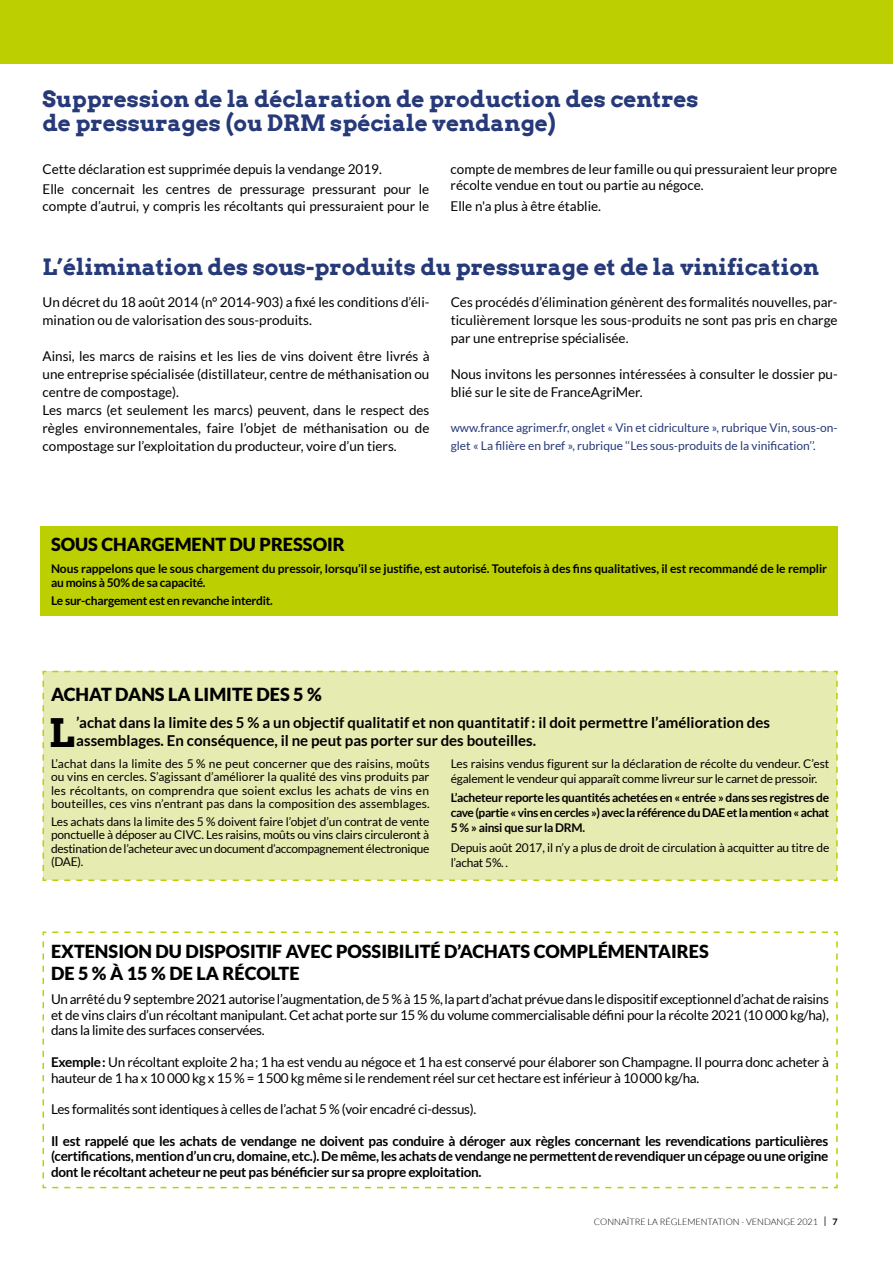
<style>
.page{position:relative;width:893px;height:1263px;background:#fff}
.page>*{position:absolute;margin:0;border:0;box-sizing:border-box;transform-origin:0 0}
.t1{font:700 39.3px "Arvo";color:#000}
.t2{font:700 22.5px/24px "Arvo";color:#263979}
.t3{font:900 18px/21.6px "Lato";color:#000}
.t4{font:700 15px/18px "Lato";color:#000}
.t5{font:13.5px/18px "Lato";color:#000}
.t6{font:700 13.5px/15.8px "Lato";letter-spacing:-.02em;color:#000;text-align:justify}
.t7{font:13.5px/15.8px "Lato";letter-spacing:-.02em;color:#000}
.t8{font:12px/13.5px "Lato";letter-spacing:-.01em;color:#000;text-align:justify}
.t9{font:700 12px/15.1px "Lato";letter-spacing:-.01em;color:#000;text-align:justify}
.t10{font:12px/18px "Lato";color:#263979}
.t11{font:300 9px "Lato";color:#000}
.s1{font-weight:700}
.s2{font-size:13.5px}
</style>
<div class="page">
<div style="left:0;top:0;width:893px;height:64px;background:#bccf00"></div>
<div style="left:42px;top:670px;width:796px;height:211px;background:#e6ebb1"></div>
<div style="left:40px;top:526px;width:798px;height:89px;background:#bccf00"></div>
<svg style="left:42px;top:931px;width:796px;height:258px"></svg>
<h2 class="t2" style="left:43px;top:87px;width:658px">Suppression de la déclaration de production des centres de pressurages (ou DRM spéciale vendange)</h2>
<p class="t5" style="left:43px;top:159px;width:388px;line-height:20.4px">Cette déclaration est supprimée depuis la vendange 2019.<br>Elle concernait les centres de pressurage pressurant pour le</p>
<p class="t5" style="left:43px;top:197px;width:388px">compte d’autrui, y compris les récoltants qui pressuraient pour le</p>
<p class="t5" style="left:451px;top:161px;width:388px;line-height:16.2px">compte de membres de leur famille ou qui pressuraient leur propre récolte vendue en tout ou partie au négoce.</p>
<p class="t5" style="left:451px;top:197px;width:152px">Elle n'a plus à être établie.</p>
<h2 class="t2" style="left:43px;top:254px;width:778px">L’élimination des sous-produits du pressurage et de la vinification</h2>
<p class="t5" style="left:43px;top:293px;width:388px">Un décret du 18 août 2014 (n° 2014-903) a fixé les conditions d’éli&shy;mination ou de valorisation des sous-produits.</p>
<p class="t5" style="left:43px;top:347px;width:388px">Ainsi, les marcs de raisins et les lies de vins doivent être livrés à une entreprise spécialisée (distillateur, centre de méthanisation ou centre de compostage).<br>Les marcs (et seulement les marcs) peuvent, dans le respect des règles environnementales, faire l’objet de méthanisation ou de compostage sur l’exploitation du producteur, voire d’un tiers.</p>
<p class="t5" style="left:451px;top:293px;width:388px;text-align:justify">Ces procédés d’élimination génèrent des formalités nouvelles, par&shy;ticulièrement lorsque les sous-produits ne sont pas pris en charge par une entreprise spécialisée.</p>
<p class="t5" style="left:451px;top:365px;width:388px">Nous invitons les personnes intéressées à consulter le dossier pu&shy;blié sur le site de FranceAgriMer.</p>
<p class="t10" style="left:451px;top:419px;width:388px">www.france agrimer.fr, onglet « Vin et cidriculture », rubrique Vin, sous-on&shy;glet « La filière en bref », rubrique ‘‘Les sous-produits de la vinification’’.</p>
<h3 class="t3" style="left:51px;top:533px;width:295px">SOUS CHARGEMENT DU PRESSOIR</h3>
<p class="t9" style="left:51px;top:562px;width:778px;line-height:13.5px">Nous rappelons que le sous chargement du pressoir, lorsqu’il se justifie, est autorisé. Toutefois à des fins qualitatives, il est recommandé de le remplir au moins à 50% de sa capacité.</p>
<p class="t9" style="left:51px;top:592px;width:223px">Le sur-chargement est en revanche interdit.</p>
<h3 class="t3" style="left:51px;top:683px;width:272px">ACHAT DANS LA LIMITE DES 5 %</h3>
<h1 class="t1" style="left:49px;top:708px;width:27px">L</h1>
<p class="t4" style="left:76px;top:713px;width:695px">’achat dans la limite des 5 % a un objectif qualitatif et non quantitatif: il doit permettre l’amélioration des assemblages. En conséquence, il ne peut pas porter sur des bouteilles.</p>
<p class="t8" style="left:51px;top:756px;width:380px">L’achat dans la limite des 5 % ne peut concerner que des raisins, moûts ou vins en cercles. S’agissant d’améliorer la qualité des vins produits par les récoltants, on comprendra que soient exclus les achats de vins en bouteilles, ces vins n’entrant pas dans la composition des assemblages.</p>
<p class="t8" style="left:51px;top:815px;width:380px">Les achats dans la limite des 5 % doivent faire l’objet d’un contrat de vente ponctuelle à déposer au CIVC. Les raisins, moûts ou vins clairs circuleront à destination de l’acheteur avec un document d’accompagnement électronique (DAE).</p>
<p class="t8" style="left:451px;top:756px;width:380px;line-height:15.1px">Les raisins vendus figurent sur la déclaration de récolte du vendeur. C’est également le vendeur qui apparaît comme livreur sur le carnet de pressoir.</p>
<p class="t9" style="left:451px;top:790px;width:380px">L’acheteur reporte les quantités achetées en « entrée » dans ses registres de cave (partie « vins en cercles ») avec la référence du DAE et la mention « achat 5 % » ainsi que sur la DRM.</p>
<p class="t8" style="left:451px;top:840px;width:380px;line-height:15.1px">Depuis août 2017, il n’y a plus de droit de circulation à acquitter au titre de l’achat 5%. .</p>
<h3 class="t3" style="left:51px;top:940px;width:659px">EXTENSION DU DISPOSITIF AVEC POSSIBILITÉ D’ACHATS COMPLÉMENTAIRES<br>DE 5 % À 15 % DE LA RÉCOLTE</h3>
<p class="t5" style="left:51px;top:991px;width:779px;line-height:15.8px;text-align:justify">Un arrêté du 9 septembre 2021 autorise l’augmentation, de 5 % à 15 %, la part d’achat prévue dans le dispositif exceptionnel d’achat de raisins et de vins clairs d’un récoltant manipulant. Cet achat porte sur 15 % du volume commercialisable défini pour la récolte 2021 (10 000 kg/ha), dans la limite des surfaces conservées.</p>
<p class="t7" style="left:51px;top:1054px;width:779px"><span class="s1">Exemple:</span> Un récoltant exploite 2 ha; 1 ha est vendu au négoce et 1 ha est conservé pour élaborer son Champagne. Il pourra donc acheter à hauteur de 1 ha x 10 000 kg x 15 % = 1500 kg même si le rendement réel sur cet hectare est inférieur à 10000 kg/ha.</p>
<p class="t7" style="left:51px;top:1101px;width:427px">Les formalités sont identiques à celles de l’achat 5 % (voir encadré ci-dessus).</p>
<p class="t6" style="left:51px;top:1132px;width:779px">Il est rappelé que les achats de vendange ne doivent pas conduire à déroger aux règles concernant les revendications particulières (certifications, mention d’un cru, domaine, etc.). De même, les achats de vendange ne permettent de revendiquer un cépage ou une origine dont le récoltant acheteur ne peut pas bénéficier sur sa propre exploitation.</p>
<p class="t11" style="left:594px;top:1217px;width:245px">CONNAÎTRE LA RÉGLEMENTATION - VENDANGE 2021 <span class="s2">I</span> <span class="s1">7</span></p>
</div>
